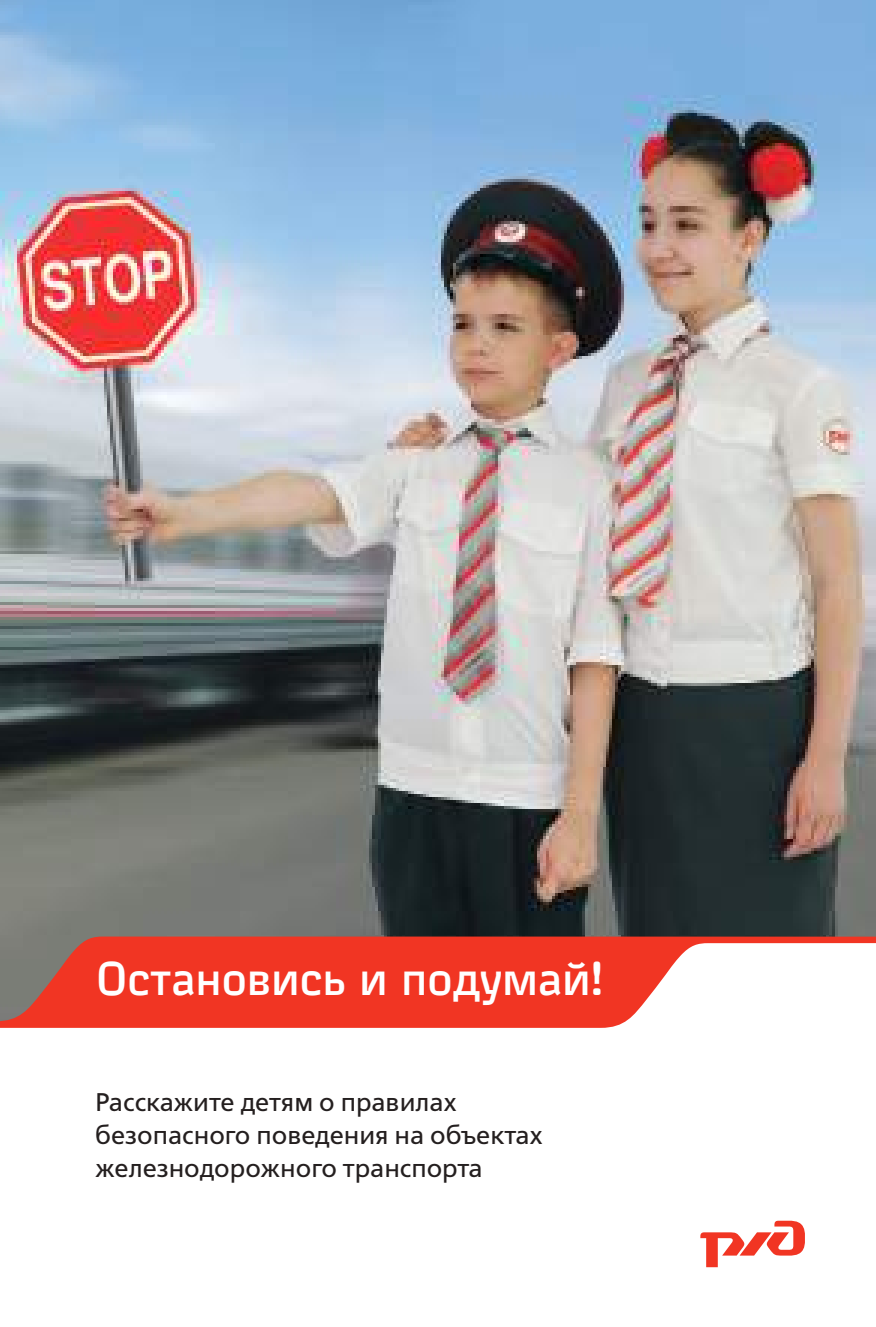
<style>
.page{position:relative;width:876px;height:1327px;background:#fff}
.page>*{position:absolute;margin:0;border:0;box-sizing:border-box;transform-origin:0 0}
.t1{font:48px "Myriad Pro";color:#fff}
.t2{font:46.5px "Russian Rail G Pro";letter-spacing:-.015em;color:#fff}
.t3{font:25.5px/33px "FSRAILWAY Book";color:#241f1f}
</style>
<div class="page">
<img style="left:0;top:0;width:876px;height:936px">
<svg style="left:700px;top:1220px;width:105px;height:47px"></svg>
<svg style="left:0;top:936px;width:876px;height:92px;fill:#f13523"></svg>
<h2 class="t2" style="left:96px;top:950px;width:509px">Остановись и подумай!</h2>
<h1 class="t1" style="left:410px;top:955px;width:111px">Ø Ł</h1>
<p class="t3" style="left:95px;top:1085px;width:449px">Расскажите детям о правилах безопасного поведения на объектах железнодорожного транспорта</p>
</div>
